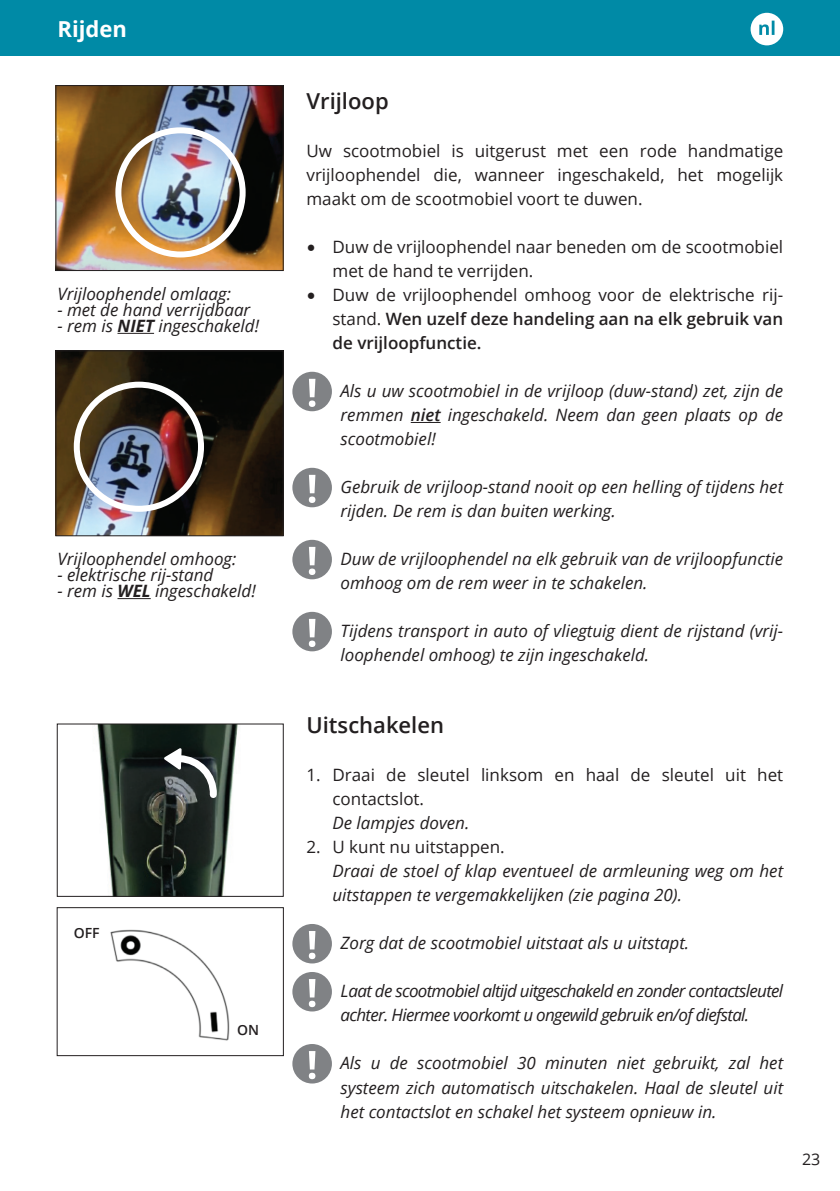
<style>
.page{position:relative;width:840px;height:1191px;background:#fff}
.page>*{position:absolute;margin:0;border:0;box-sizing:border-box;transform-origin:0 0}
.t1{font:600 22px "Open Sans";color:#231f20}
.t2{font:700 22px "Open Sans";color:#fff}
.t3{font:italic 17px/24px "Open Sans";color:#231f20}
.t4{font:17px/24px "Open Sans";color:#231f20}
.t5{font:600 17px/24px "Open Sans";color:#231f20;text-align:justify}
.t6{font:italic 17px/24px "Open Sans";letter-spacing:-.04em;color:#231f20}
.t7{font:16px "Open Sans";color:#231f20}
.t8{font:600 14px "Open Sans";color:#231f20}
.s1{font-weight:700}
.s2{font-family:"Minion Pro";font-size:24px}
.s3{font-family:"Minion Pro";font-weight:400;font-size:24px}
.s4{font-weight:400}
.s5{font-weight:600}
</style>
<div class="page">
<div style="left:0;top:0;width:839px;height:55px;background:#008aa6"></div>
<hr style="left:410px;top:422px;width:30px;height:1px;background:#231f20">
<img style="left:57px;top:352px;width:224px;height:182px">
<div style="left:55px;top:350px;width:228px;height:186px;border:1px solid #231f20"></div>
<div style="left:74px;top:382px;width:130px;height:130px;border:6px solid #fff;border-radius:50%"></div>
<hr style="left:117px;top:598px;width:34px;height:1px;background:#231f20">
<hr style="left:117px;top:333px;width:37px;height:1px;background:#231f20">
<img style="left:57px;top:87px;width:224px;height:182px">
<div style="left:55px;top:85px;width:228px;height:186px;border:1px solid #231f20"></div>
<div style="left:115px;top:127px;width:130px;height:130px;border:6px solid #fff;border-radius:50%"></div>
<svg style="left:292px;top:372px;width:40px;height:39px"></svg>
<svg style="left:292px;top:468px;width:40px;height:39px"></svg>
<svg style="left:292px;top:540px;width:40px;height:39px"></svg>
<svg style="left:292px;top:612px;width:40px;height:39px"></svg>
<img style="left:97px;top:725px;width:141px;height:170px">
<div style="left:57px;top:723px;width:226px;height:174px;border:1px solid #231f20"></div>
<svg style="left:161px;top:744px;width:59px;height:58px"></svg>
<img style="left:110px;top:929px;width:120px;height:112px">
<div style="left:57px;top:907px;width:226px;height:149px;border:1px solid #231f20"></div>
<svg style="left:292px;top:924px;width:40px;height:39px"></svg>
<svg style="left:292px;top:972px;width:40px;height:39px"></svg>
<svg style="left:292px;top:1044px;width:40px;height:39px"></svg>
<svg style="left:750px;top:13px;width:32px;height:32px"></svg>
<p class="t2" style="left:57px;top:14px;width:71px">Rijden</p>
<p class="t3" style="left:57px;top:281px;width:175px">Vrijloophendel omlaag:</p>
<p class="t3" style="left:57px;top:297px;width:194px">- met de hand verrijdbaar</p>
<p class="t3" style="left:57px;top:313px;width:203px">- rem is <span class="s1">NIET</span> ingeschakeld!</p>
<p class="t3" style="left:57px;top:546px;width:180px">Vrijloophendel omhoog:</p>
<p class="t3" style="left:57px;top:562px;width:157px">- elektrische rij-stand</p>
<p class="t3" style="left:57px;top:578px;width:200px">- rem is <span class="s1">WEL</span> ingeschakeld!</p>
<p class="t8" style="left:74px;top:923px;width:27px">OFF</p>
<p class="t8" style="left:237px;top:1020px;width:23px">ON</p>
<p class="t1" style="left:306px;top:86px;width:84px">Vrijloop</p>
<p class="t4" style="left:306px;top:138px;width:478px;text-align:justify">Uw scootmobiel is uitgerust met een rode handmatige vrijloophendel die, wanneer ingeschakeld, het mogelijk maakt om de scootmobiel voort te duwen.</p>
<p class="t4" style="left:332px;top:234px;width:452px;text-indent:-26px"><span class="s2">•</span> Duw de vrijloophendel naar beneden om de scootmobiel met de hand te verrijden.</p>
<p class="t5" style="left:332px;top:283px;width:452px;text-indent:-26px"><span class="s3">•</span> <span class="s4">Duw de vrijloophendel omhoog voor de elektrische rij&shy;stand.</span> Wen uzelf deze handeling aan na elk gebruik van de vrijloopfunctie.</p>
<p class="t3" style="left:340px;top:378px;width:444px;text-align:justify">Als u uw scootmobiel in de vrijloop (duw-stand) zet, zijn de remmen <span class="s5">niet</span> ingeschakeld. Neem dan geen plaats op de scootmobiel!</p>
<p class="t3" style="left:340px;top:474px;width:444px">Gebruik de vrijloop-stand nooit op een helling of tijdens het rijden. De rem is dan buiten werking.</p>
<p class="t3" style="left:340px;top:546px;width:444px">Duw de vrijloophendel na elk gebruik van de vrijloopfunctie omhoog om de rem weer in te schakelen.</p>
<p class="t3" style="left:340px;top:618px;width:444px">Tijdens transport in auto of vliegtuig dient de rijstand (vrij&shy;loophendel omhoog) te zijn ingeschakeld.</p>
<p class="t1" style="left:306px;top:710px;width:139px">Uitschakelen</p>
<p class="t4" style="left:332px;top:762px;width:452px;text-indent:-26px">1. Draai de sleutel linksom en haal de sleutel uit het contactslot.</p>
<p class="t3" style="left:332px;top:810px;width:138px">De lampjes doven.</p>
<p class="t4" style="left:306px;top:834px;width:199px">2. U kunt nu uitstappen.</p>
<p class="t3" style="left:332px;top:858px;width:452px">Draai de stoel of klap eventueel de armleuning weg om het uitstappen te vergemakkelijken (zie pagina 20).</p>
<p class="t3" style="left:340px;top:930px;width:350px">Zorg dat de scootmobiel uitstaat als u uitstapt.</p>
<p class="t6" style="left:340px;top:978px;width:444px">Laat de scootmobiel altijd uitgeschakeld en zonder contactsleutel achter. Hiermee voorkomt u ongewild gebruik en/of diefstal.</p>
<p class="t3" style="left:340px;top:1050px;width:444px;text-align:justify">Als u de scootmobiel 30 minuten niet gebruikt, zal het systeem zich automatisch uitschakelen. Haal de sleutel uit het contactslot en schakel het systeem opnieuw in.</p>
<p class="t7" style="left:801px;top:1148px;width:20px">23</p>
</div>
